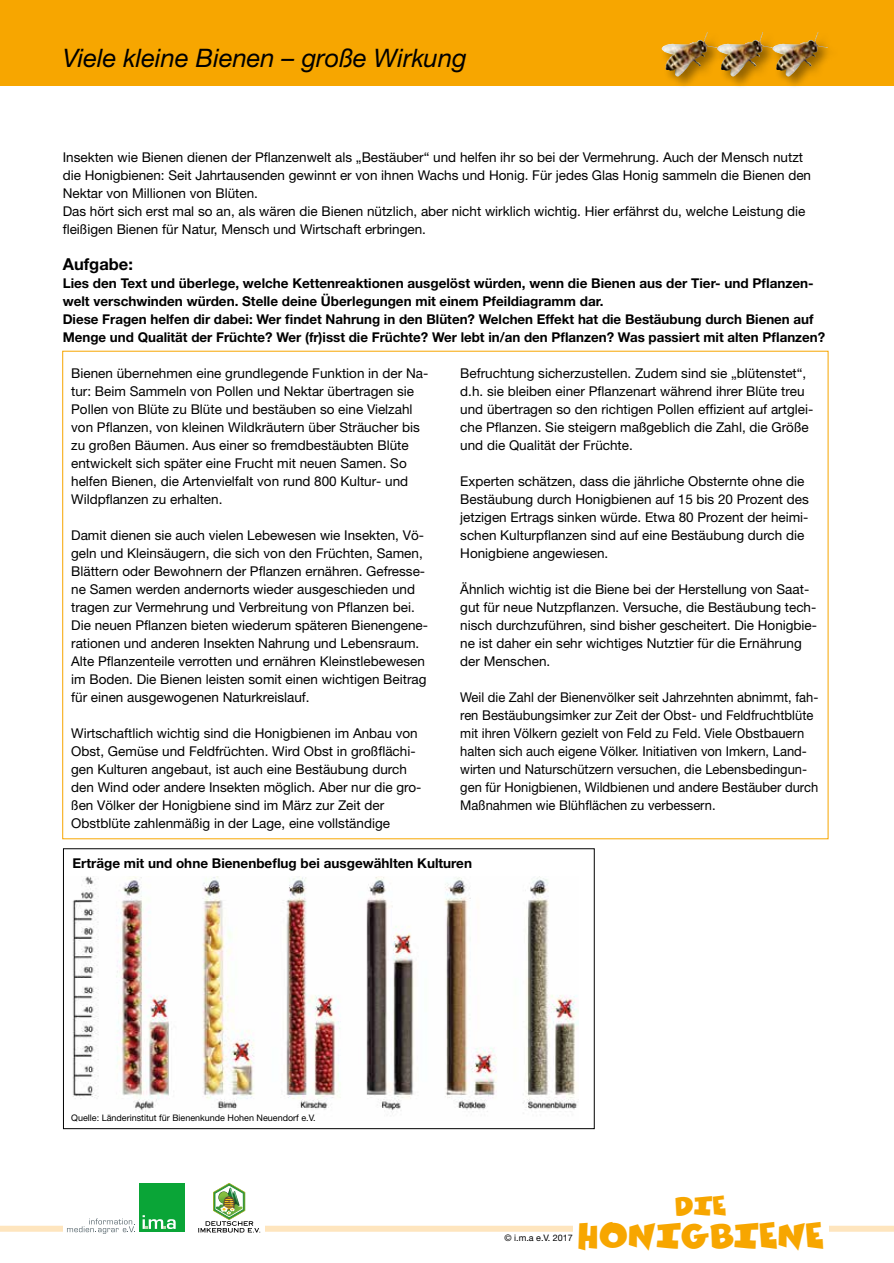
<style>
.page{position:relative;width:894px;height:1263px;background:#fff}
.page>*{position:absolute;margin:0;border:0;box-sizing:border-box;transform-origin:0 0}
.t1{font:30px "Comics Car Toon";color:#f7a600}
.t2{font:italic 25.5px "Helvetica Neue LT";color:#000}
.t3{font:22.5px "Comics Car Toon";color:#f7a600}
.t4{font:700 16.5px "Helvetica Neue LT";color:#000}
.t5{font:13.5px/18px "Helvetica Neue LT";color:#000}
.t6{font:700 13.5px/18px "Helvetica Neue LT";color:#000}
.t7{font:13.5px/18px "Helvetica Neue LT";color:#000;scale:.96 1}
.t8{font:9px "Helvetica Neue LT";color:#000}
</style>
<div class="page">
<div style="left:0;top:0;width:894px;height:85px;background:#f7a600"></div>
<div style="left:0;top:1226px;width:894px;height:6px;background:#fee5be"></div>
<div style="left:573px;top:1196px;width:255px;height:60px;background:#fff"></div>
<div style="left:63px;top:1182px;width:135px;height:52px;background:#fff"></div>
<div style="left:139px;top:1183px;width:46px;height:49px;background:#0aa537"></div>
<svg style="left:143px;top:1215px;width:33px;height:14px"></svg>
<svg style="left:67px;top:1218px;width:68px;height:16px"></svg>
<div style="left:197px;top:1180px;width:68px;height:54px;background:#fff"></div>
<svg style="left:198px;top:1183px;width:62px;height:50px"></svg>
<img style="left:72px;top:876px;width:506px;height:238px">
<div style="left:63px;top:848px;width:532px;height:281px;border:1px solid #000"></div>
<div style="left:771px;top:31px;width:70px;height:59px;background:#000;opacity:.4"></div>
<img style="left:786px;top:32px;width:32px;height:38px">
<div style="left:715px;top:31px;width:71px;height:59px;background:#000;opacity:.4"></div>
<img style="left:730px;top:32px;width:33px;height:38px">
<div style="left:660px;top:31px;width:70px;height:59px;background:#000;opacity:.4"></div>
<img style="left:662px;top:32px;width:45px;height:38px">
<h2 class="t2" style="left:63px;top:42px;width:406px">Viele kleine Bienen – große Wirkung</h2>
<p class="t5" style="left:63px;top:148px;width:750px">Insekten wie Bienen dienen der Pflanzenwelt als „Bestäuber“ und helfen ihr so bei der Vermehrung. Auch der Mensch nutzt die Honigbienen: Seit Jahrtausenden gewinnt er von ihnen Wachs und Honig. Für jedes Glas Honig sammeln die Bienen den Nektar von Millionen von Blüten.<br>Das hört sich erst mal so an, als wären die Bienen nützlich, aber nicht wirklich wichtig. Hier erfährst du, welche Leistung die fleißigen Bienen für Natur, Mensch und Wirtschaft erbringen.</p>
<p class="t4" style="left:63px;top:254px;width:72px">Aufgabe:</p>
<p class="t6" style="left:63px;top:274px;width:764px">Lies den Text und überlege, welche Kettenreaktionen ausgelöst würden, wenn die Bienen aus der Tier- und Pflanzen&shy;welt verschwinden würden. Stelle deine Überlegungen mit einem Pfeildiagramm dar.<br>Diese Fragen helfen dir dabei: Wer findet Nahrung in den Blüten? Welchen Effekt hat die Bestäubung durch Bienen auf Menge und Qualität der Früchte? Wer (fr)isst die Früchte? Wer lebt in/an den Pflanzen? Was passiert mit alten Pflanzen?</p>
<p class="t5" style="left:71px;top:364px;width:359px">Bienen übernehmen eine grundlegende Funktion in der Na&shy;tur: Beim Sammeln von Pollen und Nektar übertragen sie Pollen von Blüte zu Blüte und bestäuben so eine Vielzahl von Pflanzen, von kleinen Wildkräutern über Sträucher bis zu großen Bäumen. Aus einer so fremdbestäubten Blüte entwickelt sich später eine Frucht mit neuen Samen. So helfen Bienen, die Artenvielfalt von rund 800 Kultur- und Wildpflanzen zu erhalten.</p>
<p class="t5" style="left:71px;top:526px;width:358px">Damit dienen sie auch vielen Lebewesen wie Insekten, Vö&shy;geln und Kleinsäugern, die sich von den Früchten, Samen, Blättern oder Bewohnern der Pflanzen ernähren. Gefresse&shy;ne Samen werden andernorts wieder ausgeschieden und tragen zur Vermehrung und Verbreitung von Pflanzen bei.<br>Die neuen Pflanzen bieten wiederum späteren Bienengene&shy;rationen und anderen Insekten Nahrung und Lebensraum.<br>Alte Pflanzenteile verrotten und ernähren Kleinstlebewesen im Boden. Die Bienen leisten somit einen wichtigen Beitrag für einen ausgewogenen Naturkreislauf.</p>
<p class="t5" style="left:71px;top:724px;width:352px">Wirtschaftlich wichtig sind die Honigbienen im Anbau von Obst, Gemüse und Feldfrüchten. Wird Obst in großflächi&shy;gen Kulturen angebaut, ist auch eine Bestäubung durch den Wind oder andere Insekten möglich. Aber nur die gro&shy;ßen Völker der Honigbiene sind im März zur Zeit der Obstblüte zahlenmäßig in der Lage, eine vollständige</p>
<p class="t5" style="left:460px;top:364px;width:355px">Befruchtung sicherzustellen. Zudem sind sie „blütenstet“, d.h. sie bleiben einer Pflanzenart während ihrer Blüte treu und übertragen so den richtigen Pollen effizient auf artglei&shy;che Pflanzen. Sie steigern maßgeblich die Zahl, die Größe und die Qualität der Früchte.</p>
<p class="t5" style="left:460px;top:472px;width:350px">Experten schätzen, dass die jährliche Obsternte ohne die Bestäubung durch Honigbienen auf 15 bis 20 Prozent des jetzigen Ertrags sinken würde. Etwa 80 Prozent der heimi&shy;schen Kulturpflanzen sind auf eine Bestäubung durch die Honigbiene angewiesen.</p>
<p class="t5" style="left:460px;top:580px;width:358px">Ähnlich wichtig ist die Biene bei der Herstellung von Saat&shy;gut für neue Nutzpflanzen. Versuche, die Bestäubung tech&shy;nisch durchzuführen, sind bisher gescheitert. Die Honigbie&shy;ne ist daher ein sehr wichtiges Nutztier für die Ernährung der Menschen.</p>
<p class="t7" style="left:460px;top:688px;width:375px">Weil die Zahl der Bienenvölker seit Jahrzehnten abnimmt, fah&shy;ren Bestäubungsimker zur Zeit der Obst- und Feldfruchtblüte mit ihren Völkern gezielt von Feld zu Feld. Viele Obstbauern halten sich auch eigene Völker. Initiativen von Imkern, Land&shy;wirten und Naturschützern versuchen, die Lebensbedingun&shy;gen für Honigbienen, Wildbienen und andere Bestäuber durch Maßnahmen wie Blühflächen zu verbessern.</p>
<p class="t6" style="left:72px;top:854px;width:401px">Erträge mit und ohne Bienenbeflug bei ausgewählten Kulturen</p>
<p class="t8" style="left:71px;top:1113px;width:246px">Quelle: Länderinstitut für Bienenkunde Hohen Neuendorf e.V.</p>
<h3 class="t3" style="left:675px;top:1193px;width:53px">DIE</h3>
<h1 class="t1" style="left:577px;top:1218px;width:248px">HONIGBIENE</h1>
<p class="t8" style="left:505px;top:1232px;width:70px">© i.m.a e.V. 2017</p>
</div>
